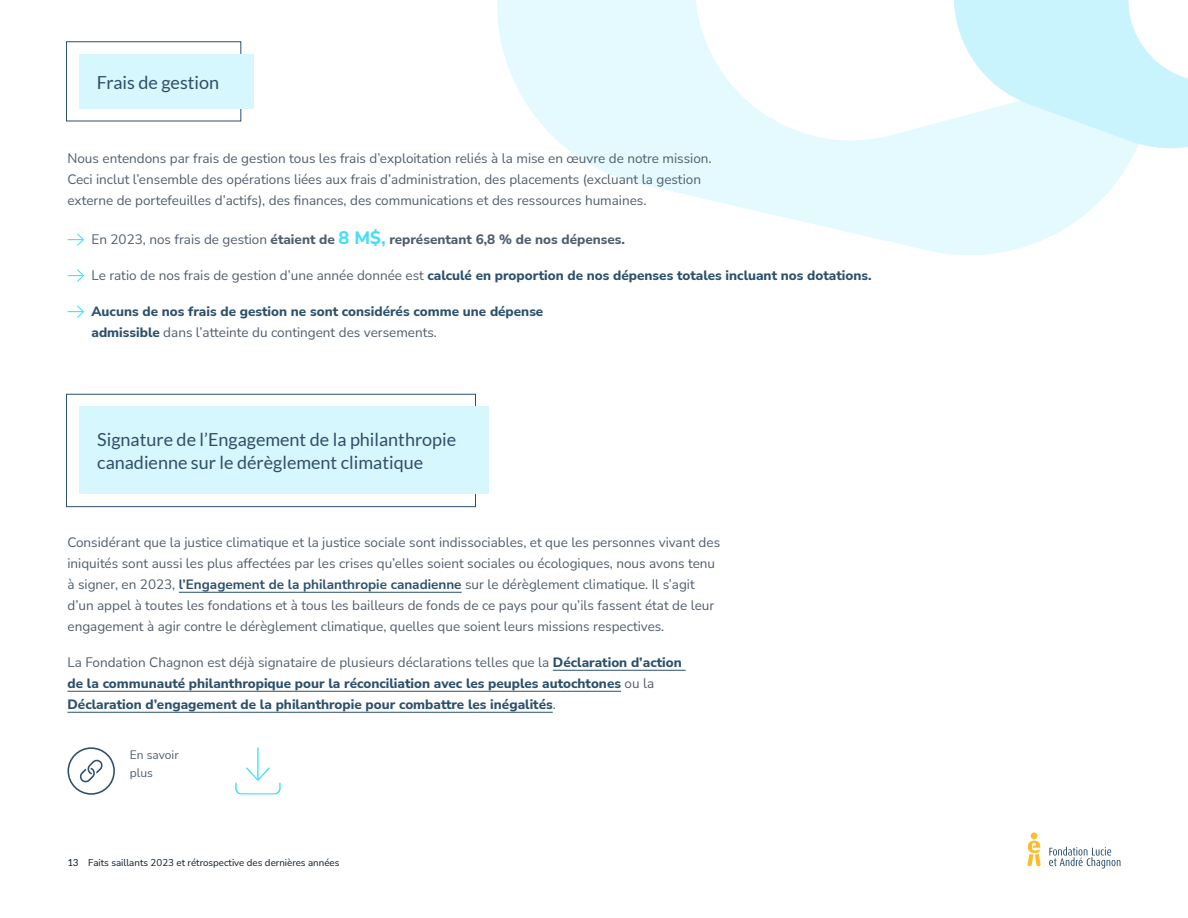
<style>
.page{position:relative;width:1188px;height:918px;background:#fff}
.page>*{position:absolute;margin:0;border:0;box-sizing:border-box;transform-origin:0 0}
.t1{font:18px/22.5px "Lato";color:#2c506b}
.t2{font:13.5px/21px "Nunito Sans";color:#505d6d}
.t3{font:800 13.5px/21px "Nunito Sans";color:#2c506b}
.t4{font:800 13.5px "Nunito Sans";color:#505d6d}
.t5{font:12px/18px "Nunito Sans";color:#505d6d}
.t6{font:9.75px "Nunito Sans";color:#081929}
.s1{font-weight:400}
.s2{font-size:18px;color:#47ddf9}
.s3{font-weight:400;color:#505d6d}
.s4{font-weight:700;color:#2c506b}
.s5{font-family:"Lato"}
</style>
<div class="page">
<svg style="left:497px;top:0;width:632px;height:255px;fill:#e4fafe"></svg>
<svg style="left:678px;top:0;width:261px;height:157px"></svg>
<svg style="left:939px;top:0;width:249px;height:163px"></svg>
<svg style="left:1049px;top:847px;width:71px;height:22px"></svg>
<div style="left:1031px;top:832px;width:6px;height:7px;background:#febc2c;border-radius:50%"></div>
<svg style="left:1027px;top:841px;width:14px;height:25px"></svg>
<svg style="left:67px;top:233px;width:17px;height:13px"></svg>
<svg style="left:67px;top:269px;width:17px;height:13px"></svg>
<svg style="left:67px;top:305px;width:17px;height:13px"></svg>
<hr style="left:179px;top:592px;width:283px;height:1px;background:#2c506b">
<hr style="left:553px;top:670px;width:133px;height:1px;background:#2c506b">
<hr style="left:68px;top:691px;width:553px;height:1px;background:#2c506b">
<hr style="left:68px;top:712px;width:485px;height:1px;background:#2c506b">
<svg style="left:235px;top:747px;width:46px;height:47px"></svg>
<div style="left:68px;top:747px;width:47px;height:48px;border:2px solid #2c506b;border-radius:50%"></div>
<svg style="left:79px;top:759px;width:24px;height:24px"></svg>
<div style="left:66px;top:41px;width:175px;height:80px;border:1px solid #2c506b"></div>
<div style="left:66px;top:394px;width:410px;height:113px;border:1px solid #2c506b"></div>
<div style="left:79px;top:54px;width:175px;height:55px;background:#d6f7fd"></div>
<div style="left:79px;top:407px;width:410px;height:87px;background:#d6f7fd"></div>
<h1 class="t1" style="left:97px;top:71px;width:124px">Frais de gestion</h1>
<p class="t2" style="left:68px;top:148px;width:646px">Nous entendons par frais de gestion tous les frais d’exploitation reliés à la mise en œuvre de notre mission.<br>Ceci inclut l’ensemble des opérations liées aux frais d’administration, des placements (excluant la gestion externe de portefeuilles d’actifs), des finances, des communications et des ressources humaines.</p>
<p class="t4" style="left:91px;top:230px;width:535px"><span class="s1">En 2023, nos frais de gestion</span> étaient de <span class="s2">8 M$,</span> représentant 6,8 % de nos dépenses.</p>
<p class="t3" style="left:91px;top:265px;width:782px"><span class="s3">Le ratio de nos frais de gestion d’une année donnée est</span> calculé en proportion de nos dépenses totales incluant nos dotations.</p>
<p class="t3" style="left:91px;top:301px;width:453px">Aucuns de nos frais de gestion ne sont considérés comme une dépense admissible <span class="s3">dans l’atteinte du contingent des versements.</span></p>
<h1 class="t1" style="left:97px;top:428px;width:361px">Signature de l’Engagement de la philanthropie canadienne sur le dérèglement climatique</h1>
<p class="t2" style="left:68px;top:532px;width:654px">Considérant que la justice climatique et la justice sociale sont indissociables, et que les personnes vivant des iniquités sont aussi les plus affectées par les crises qu’elles soient sociales ou écologiques, nous avons tenu à signer, en 2023, <span class="s4">l’Engagement de la philanthropie canadienne</span> sur le dérèglement climatique. Il s’agit d’un appel à toutes les fondations et à tous les bailleurs de fonds de ce pays pour qu’ils fassent état de leur engagement à agir contre le dérèglement climatique, quelles que soient leurs missions respectives.</p>
<p class="t3" style="left:68px;top:652px;width:616px"><span class="s3">La Fondation Chagnon est déjà signataire de plusieurs déclarations telles que la</span> Déclaration d’action de la communauté philanthropique pour la réconciliation avec les peuples autochtones <span class="s3">ou la<br></span>Déclaration d’engagement de la philanthropie pour combattre les inégalités<span class="s3">.</span></p>
<p class="t5" style="left:130px;top:746px;width:50px">En savoir plus</p>
<p class="t6" style="left:68px;top:856px;width:273px"><span class="s5">13</span> Faits saillants 2023 et rétrospective des dernières années</p>
</div>
